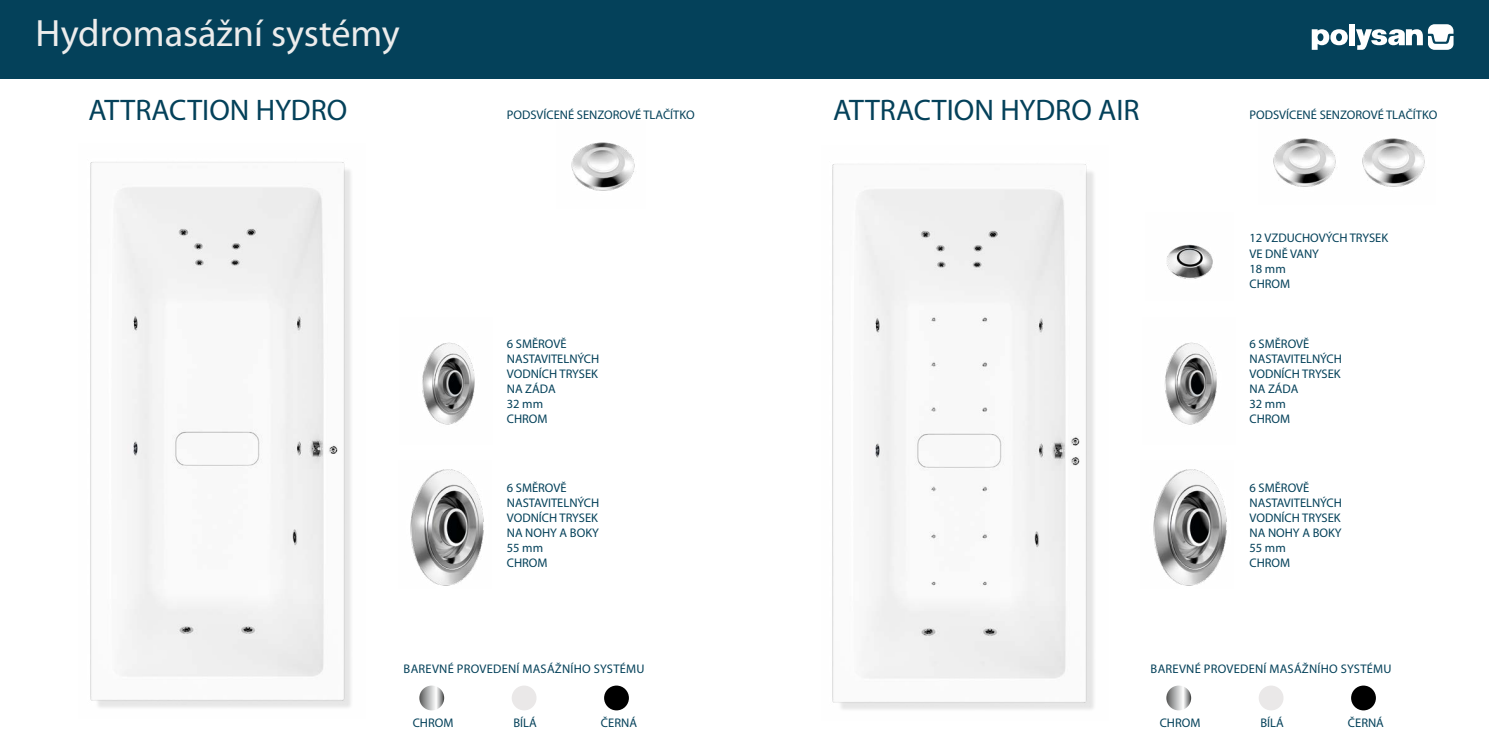
<style>
.page{position:relative;width:1489px;height:745px;background:#fff}
.page>*{position:absolute;margin:0;border:0;box-sizing:border-box;transform-origin:0 0}
.t1{font:38.12px "Myriad Pro";color:#ececec}
.t2{font:29.75px "Myriad Pro";color:#04415a}
.t3{font:12.5px/15px "Myriad Pro";color:#04415a}
.t4{font:12.5px "Myriad Pro";letter-spacing:.02em;color:#04415a}
</style>
<div class="page">
<div style="left:0;top:0;width:1488px;height:78px;background:#04415a"></div>
<img style="left:571px;top:142px;width:64px;height:49px">
<img style="left:410px;top:469px;width:74px;height:117px">
<img style="left:422px;top:342px;width:53px;height:83px">
<img style="left:1273px;top:138px;width:152px;height:49px">
<img style="left:1166px;top:244px;width:47px;height:35px">
<img style="left:1153px;top:469px;width:74px;height:117px">
<img style="left:1164px;top:342px;width:53px;height:83px">
<img style="left:90px;top:162px;width:261px;height:546px">
<img style="left:832px;top:164px;width:262px;height:546px">
<svg style="left:419px;top:685px;width:25px;height:25px"></svg>
<svg style="left:1166px;top:685px;width:25px;height:25px"></svg>
<div style="left:511px;top:685px;width:25px;height:25px;background:#eae8e8;border-radius:50%"></div>
<div style="left:1258px;top:685px;width:25px;height:25px;background:#eae8e8;border-radius:50%"></div>
<div style="left:604px;top:685px;width:25px;height:25px;background:#000;border-radius:50%"></div>
<div style="left:1350px;top:685px;width:25px;height:25px;background:#000;border-radius:50%"></div>
<div style="left:1348px;top:24px;width:6px;height:21px;background:#fff"></div>
<svg style="left:1356px;top:24px;width:97px;height:26px"></svg>
<svg style="left:1311px;top:29px;width:36px;height:21px"></svg>
<h1 class="t1" style="left:35px;top:13px;width:366px">Hydromasážní systémy</h1>
<h2 class="t2" style="left:89px;top:94px;width:260px">ATTRACTION HYDRO</h2>
<p class="t3" style="left:507px;top:108px;width:189px">PODSVÍCENÉ SENZOROVÉ TLAČÍTKO</p>
<p class="t3" style="left:507px;top:336px;width:94px">6 SMĚROVĚ<br>NASTAVITELNÝCH<br>VODNÍCH TRYSEK<br>NA ZÁDA<br>32 mm<br>CHROM</p>
<p class="t3" style="left:507px;top:480px;width:94px">6 SMĚROVĚ<br>NASTAVITELNÝCH<br>VODNÍCH TRYSEK<br>NA NOHY A BOKY<br>55 mm<br>CHROM</p>
<h2 class="t2" style="left:833px;top:94px;width:308px">ATTRACTION HYDRO AIR</h2>
<p class="t3" style="left:1249px;top:108px;width:189px">PODSVÍCENÉ SENZOROVÉ TLAČÍTKO</p>
<p class="t3" style="left:1249px;top:231px;width:140px">12 VZDUCHOVÝCH TRYSEK<br>VE DNĚ VANY<br>18 mm<br>CHROM</p>
<p class="t3" style="left:1249px;top:336px;width:94px">6 SMĚROVĚ<br>NASTAVITELNÝCH<br>VODNÍCH TRYSEK<br>NA ZÁDA<br>32 mm<br>CHROM</p>
<p class="t3" style="left:1249px;top:480px;width:94px">6 SMĚROVĚ<br>NASTAVITELNÝCH<br>VODNÍCH TRYSEK<br>NA NOHY A BOKY<br>55 mm<br>CHROM</p>
<p class="t4" style="left:403px;top:661px;width:242px">BAREVNÉ PROVEDENÍ MASÁŽNÍHO SYSTÉMU</p>
<p class="t4" style="left:1150px;top:661px;width:242px">BAREVNÉ PROVEDENÍ MASÁŽNÍHO SYSTÉMU</p>
<p class="t3" style="left:412px;top:715px;width:42px">CHROM</p>
<p class="t3" style="left:513px;top:715px;width:25px">BÍLÁ</p>
<p class="t3" style="left:601px;top:715px;width:37px">ČERNÁ</p>
<p class="t3" style="left:1159px;top:715px;width:42px">CHROM</p>
<p class="t3" style="left:1260px;top:715px;width:25px">BÍLÁ</p>
<p class="t3" style="left:1347px;top:715px;width:38px">ČERNÁ</p>
</div>
